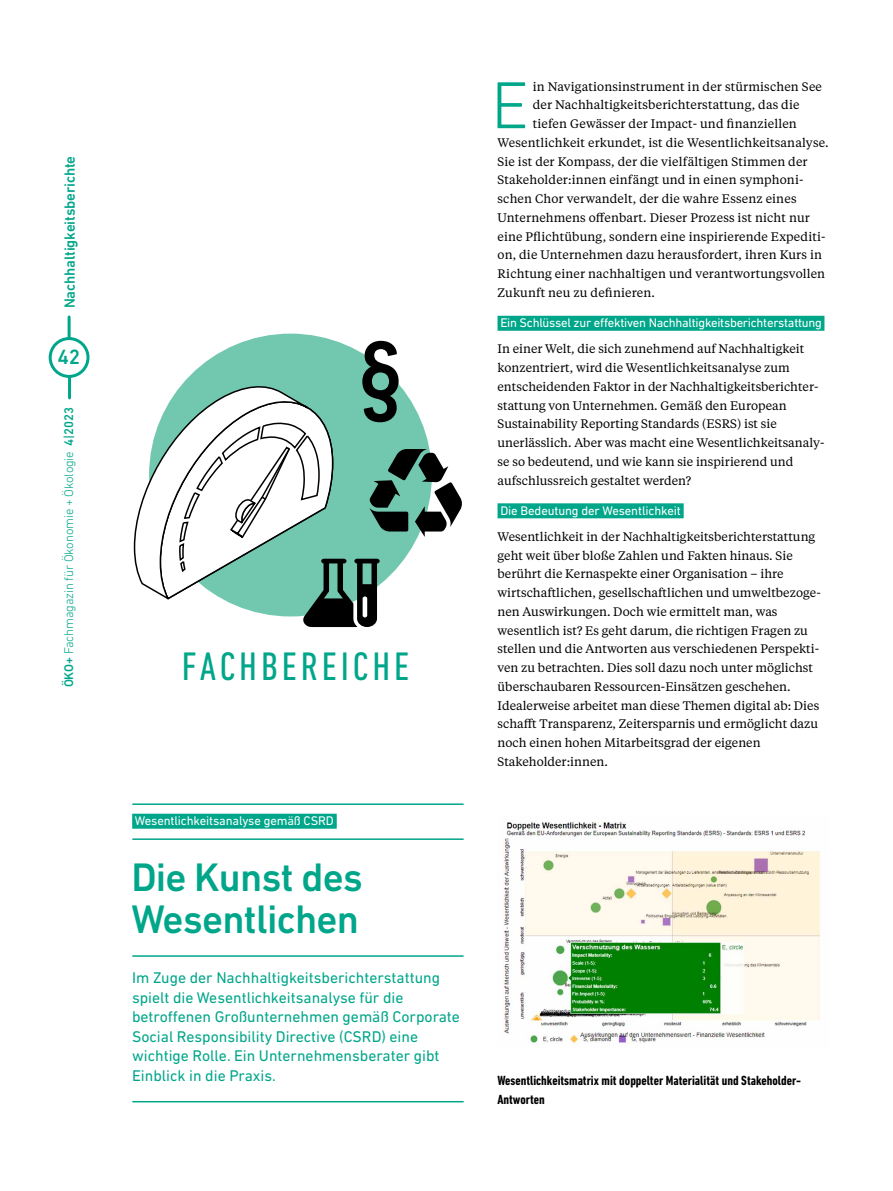
<style>
.page{position:relative;width:893px;height:1191px;background:#fff}
.page>*{position:absolute;margin:0;border:0;box-sizing:border-box;transform-origin:0 0}
.t1{font:300 67.5px "DIN Next LT Pro";color:#00a68a}
.t2{font:500 40.5px/42px "DIN Next LT Pro";letter-spacing:-.02em;color:#00a68a}
.t3{font:condensed 40.5px "DIN Next LT Pro";letter-spacing:.1em;color:#00a68a}
.t4{font:500 21px "DIN Next LT Pro";color:#00a68a}
.t5{font:15.75px/19.5px "DIN Next LT Pro";color:#00a68a}
.t6{font:500 15px "DIN Next LT Pro";letter-spacing:-.01em;color:#00a68a}
.t7{font:700 condensed 13.5px/18.8px "DIN Next LT Pro";color:#000}
.t8{font:12.75px "DIN Next LT Pro";letter-spacing:-.02em;color:#fff}
.t9{font:300 12.75px "DIN Next LT Pro";letter-spacing:-.01em;color:#00a68a}
.t10{font:12.3px/18.8px "Tiempos Text";color:#000}
.s1{font-weight:500}
</style>
<div class="page">
<svg style="left:134px;top:341px;width:328px;height:286px"></svg>
<div style="left:49px;top:337px;width:41px;height:41px;border:3px solid #00a68a;border-radius:50%"></div>
<hr style="left:68px;top:317px;width:3px;height:21px;background:#00a68a">
<hr style="left:68px;top:377px;width:3px;height:21px;background:#00a68a">
<hr style="left:133px;top:838px;width:330px;height:2px;background:#00a68a">
<hr style="left:133px;top:955px;width:330px;height:1px;background:#00a68a">
<hr style="left:133px;top:1101px;width:330px;height:1px;background:#00a68a">
<div style="left:132px;top:813px;width:205px;height:15px;background:#00a68a"></div>
<hr style="left:133px;top:803px;width:330px;height:2px;background:#00a68a">
<div style="left:497px;top:316px;width:327px;height:15px;background:#00a68a"></div>
<div style="left:497px;top:503px;width:187px;height:15px;background:#00a68a"></div>
<img style="left:504px;top:821px;width:317px;height:222px">
<p class="t6" style="left:61px;top:308px;width:154px;rotate:-90deg">Nachhaltigkeitsberichte</p>
<h3 class="t4" style="left:58px;top:345px;width:24px">42</h3>
<p class="t9" style="left:61px;top:687px;width:282px;rotate:-90deg"><span class="s1">ÖKO+</span> Fachmagazin für Ökonomie + Ökologie <span class="s1">4|2023</span></p>
<h2 class="t3" style="left:182px;top:643px;width:229px">FACHBEREICHE</h2>
<p class="t8" style="left:135px;top:813px;width:200px">Wesentlichkeitsanalyse gemäß CSRD</p>
<h2 class="t2" style="left:131px;top:855px;width:233px">Die Kunst des<br>Wesentlichen</h2>
<p class="t5" style="left:132px;top:967px;width:329px">Im Zuge der Nachhaltigkeitsberichterstattung spielt die Wesentlichkeitsanalyse für die betroffenen Großunternehmen gemäß Corporate Social Responsibility Directive (CSRD) eine wichtige Rolle. Ein Unternehmensberater gibt Einblick in die Praxis.</p>
<h1 class="t1" style="left:491px;top:66px;width:39px">E</h1>
<p class="t10" style="left:533px;top:76px;width:291px">in Navigationsinstrument in der stürmischen See</p>
<p class="t10" style="left:533px;top:95px;width:268px">der Nachhaltigkeitsberichterstattung, das die</p>
<p class="t10" style="left:533px;top:114px;width:266px">tiefen Gewässer der Impact- und finanziellen</p>
<p class="t10" style="left:497px;top:133px;width:333px">Wesentlichkeit erkundet, ist die Wesentlichkeitsanalyse.</p>
<p class="t10" style="left:497px;top:151px;width:312px">Sie ist der Kompass, der die vielfältigen Stimmen der</p>
<p class="t10" style="left:497px;top:170px;width:307px">Stakeholder:innen einfängt und in einen symphoni-</p>
<p class="t10" style="left:497px;top:189px;width:301px">schen Chor verwandelt, der die wahre Essenz eines</p>
<p class="t10" style="left:497px;top:208px;width:314px">Unternehmens offenbart. Dieser Prozess ist nicht nur</p>
<p class="t10" style="left:497px;top:226px;width:330px">eine Pflichtübung, sondern eine inspirierende Expediti-</p>
<p class="t10" style="left:497px;top:245px;width:326px">on, die Unternehmen dazu herausfordert, ihren Kurs in</p>
<p class="t10" style="left:497px;top:264px;width:329px">Richtung einer nachhaltigen und verantwortungsvollen</p>
<p class="t10" style="left:497px;top:283px;width:159px">Zukunft neu zu definieren.</p>
<p class="t8" style="left:500px;top:315px;width:323px">Ein Schlüssel zur effektiven Nachhaltigkeitsberichterstattung</p>
<p class="t10" style="left:497px;top:339px;width:328px">In einer Welt, die sich zunehmend auf Nachhaltigkeit konzentriert, wird die Wesentlichkeitsanalyse zum entscheidenden Faktor in der Nachhaltigkeitsberichter&shy;stattung von Unternehmen. Gemäß den European Sustainability Reporting Standards (ESRS) ist sie unerlässlich. Aber was macht eine Wesentlichkeitsanaly&shy;se so bedeutend, und wie kann sie inspirierend und aufschlussreich gestaltet werden?</p>
<p class="t8" style="left:500px;top:503px;width:182px">Die Bedeutung der Wesentlichkeit</p>
<p class="t10" style="left:497px;top:526px;width:325px">Wesentlichkeit in der Nachhaltigkeitsberichterstattung geht weit über bloße Zahlen und Fakten hinaus. Sie berührt die Kernaspekte einer Organisation – ihre wirtschaftlichen, gesellschaftlichen und umweltbezoge&shy;nen Auswirkungen. Doch wie ermittelt man, was wesentlich ist? Es geht darum, die richtigen Fragen zu stellen und die Antworten aus verschiedenen Perspekti&shy;ven zu betrachten. Dies soll dazu noch unter möglichst überschaubaren Ressourcen-Einsätzen geschehen.<br>Idealerweise arbeitet man diese Themen digital ab: Dies schafft Transparenz, Zeitersparnis und ermöglicht dazu noch einen hohen Mitarbeitsgrad der eigenen Stakeholder:innen.</p>
<p class="t7" style="left:497px;top:1070px;width:305px">Wesentlichkeitsmatrix mit doppelter Materialität und Stakeholder-<br>Antworten</p>
</div>
